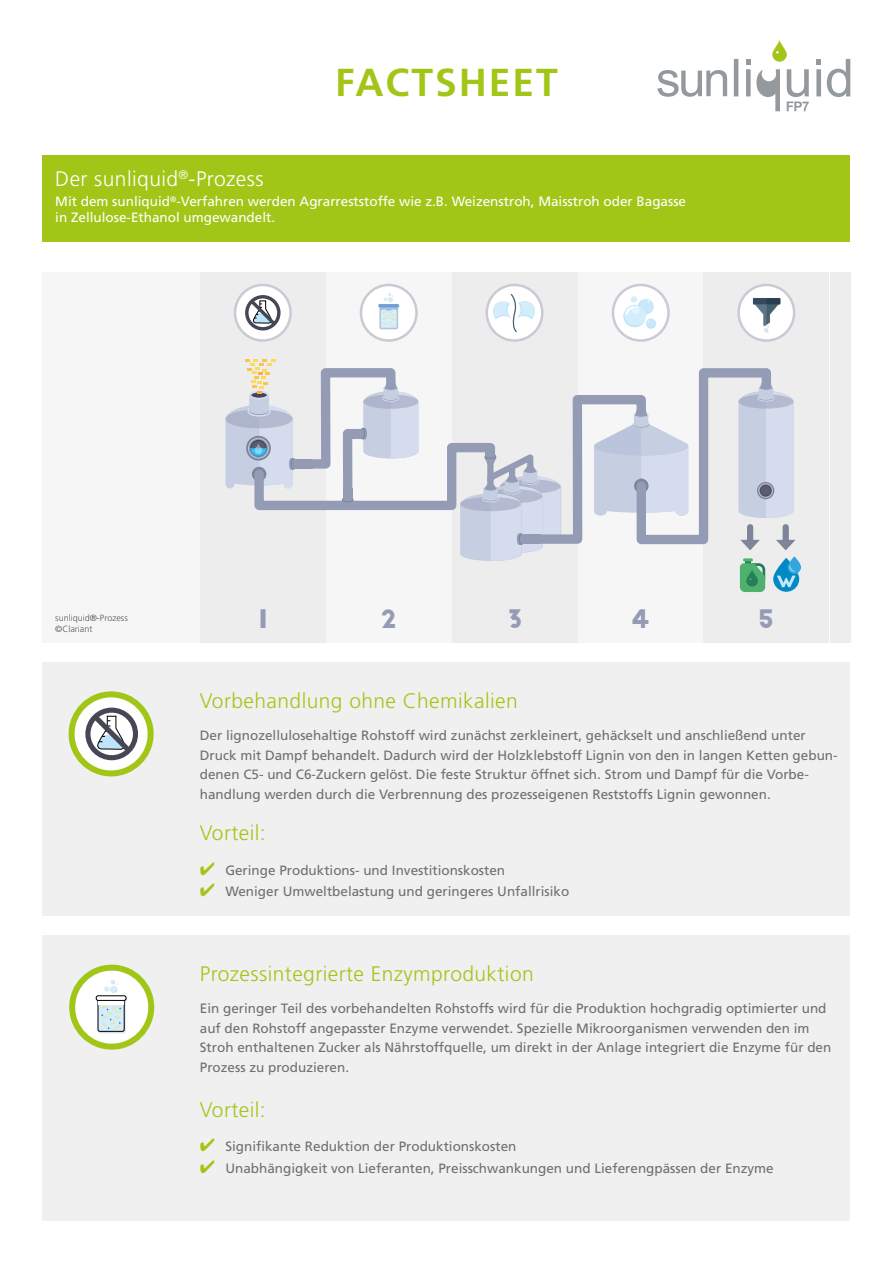
<style>
.page{position:relative;width:893px;height:1263px;background:#fff}
.page>*{position:absolute;margin:0;border:0;box-sizing:border-box;transform-origin:0 0}
.t1{font:700 39px "Frutiger";letter-spacing:.05em;color:#a2c617}
.t2{font:24.9px "Big John";color:#949bb5}
.t3{font:300 21px "Frutiger";letter-spacing:.02em;color:#a2c617}
.t4{font:300 21px "Frutiger";letter-spacing:.02em;color:#fff}
.t5{font:13.5px/19.5px "Frutiger";color:#706f6f}
.t6{font:13.5px/16.2px "Frutiger";color:#fff}
.t7{font:300 9px/10.8px "Frutiger";color:#575756}
.s1{color:#a2c617}
</style>
<div class="page">
<div style="left:43px;top:662px;width:807px;height:253px;background:#f0f0f1"></div>
<div style="left:43px;top:935px;width:807px;height:285px;background:#f0f0f1"></div>
<div style="left:43px;top:155px;width:807px;height:86px;background:#a2c617"></div>
<div style="left:43px;top:272px;width:807px;height:370px;background:#f6f6f6"></div>
<svg style="left:72px;top:968px;width:79px;height:79px;fill:#fff"></svg>
<div style="left:69px;top:965px;width:85px;height:85px;border:6px solid #a2c617;border-radius:50%"></div>
<div style="left:95px;top:979px;width:33px;height:54px;background:#000;opacity:.2"></div>
<div style="left:98px;top:997px;width:26px;height:34px;background:linear-gradient(to right,#d3ecfc,#d4edfb);border-radius:2px"></div>
<div style="left:98px;top:997px;width:27px;height:35px;border:1px solid #000;border-radius:2px"></div>
<hr style="left:98px;top:1000px;width:26px;height:4px;background:#fff">
<hr style="left:96px;top:996px;width:30px;height:4px;background:#fff;border-radius:2px">
<div style="left:96px;top:995px;width:30px;height:6px;border:1px solid #000;border-radius:2px"></div>
<svg style="left:104px;top:980px;width:13px;height:12px"></svg>
<svg style="left:101px;top:1006px;width:21px;height:23px"></svg>
<div style="left:784px;top:272px;width:66px;height:370px;background:#ededed"></div>
<div style="left:613px;top:285px;width:55px;height:56px;background:#fff;border-radius:50%"></div>
<div style="left:612px;top:284px;width:58px;height:58px;border:2px solid #cacad4;border-radius:50%"></div>
<div style="left:200px;top:272px;width:126px;height:370px;background:#ededed"></div>
<div style="left:703px;top:272px;width:126px;height:370px;background:#ededed"></div>
<div style="left:452px;top:272px;width:126px;height:370px;background:#ededed"></div>
<div style="left:361px;top:285px;width:55px;height:56px;background:#fff;border-radius:50%"></div>
<div style="left:360px;top:284px;width:58px;height:58px;border:2px solid #cacad4;border-radius:50%"></div>
<svg style="left:235px;top:285px;width:56px;height:56px"></svg>
<div style="left:234px;top:284px;width:58px;height:58px;border:2px solid #cacad4;border-radius:50%"></div>
<div style="left:739px;top:285px;width:55px;height:56px;background:#fff;border-radius:50%"></div>
<div style="left:737px;top:284px;width:58px;height:58px;border:2px solid #cacad4;border-radius:50%"></div>
<div style="left:378px;top:293px;width:23px;height:37px;background:#000;opacity:.2"></div>
<div style="left:380px;top:305px;width:18px;height:24px;border:1px solid #a4bde3"></div>
<hr style="left:379px;top:304px;width:20px;height:3px;background:#6f9ed4">
<svg style="left:380px;top:293px;width:17px;height:34px"></svg>
<div style="left:752px;top:298px;width:30px;height:29px;background:#000;opacity:.2"></div>
<svg style="left:753px;top:298px;width:27px;height:36px"></svg>
<div style="left:245px;top:295px;width:36px;height:35px;border:3px solid #464655;border-radius:50%"></div>
<svg style="left:247px;top:296px;width:32px;height:32px"></svg>
<svg style="left:487px;top:285px;width:55px;height:56px"></svg>
<div style="left:485px;top:284px;width:59px;height:58px;border:2px solid #cacad4;border-radius:50%"></div>
<svg style="left:623px;top:296px;width:33px;height:32px"></svg>
<svg style="left:492px;top:293px;width:44px;height:40px;background:#ecf4f8"></svg>
<svg style="left:225px;top:359px;width:576px;height:233px"></svg>
<svg style="left:72px;top:694px;width:79px;height:79px;fill:#fff"></svg>
<div style="left:69px;top:691px;width:85px;height:85px;border:6px solid #a2c617;border-radius:50%"></div>
<div style="left:85px;top:708px;width:53px;height:52px;border:5px solid #464655;border-radius:50%"></div>
<svg style="left:88px;top:709px;width:47px;height:48px"></svg>
<svg style="left:657px;top:70px;width:70px;height:27px"></svg>
<svg style="left:734px;top:40px;width:116px;height:71px"></svg>
<h1 class="t1" style="left:335px;top:60px;width:224px">FACTSHEET</h1>
<h3 class="t4" style="left:55px;top:167px;width:210px">Der sunliquid<sup>®</sup>-Prozess</h3>
<p class="t6" style="left:55px;top:193px;width:632px">Mit dem sunliquid<sup>®</sup>-Verfahren werden Agrarreststoffe wie z.B. Weizenstroh, Maisstroh oder Bagasse in Zellulose-Ethanol umgewandelt.</p>
<p class="t7" style="left:55px;top:613px;width:74px">sunliquid®-Prozess ©Clariant</p>
<h2 class="t2" style="left:256px;top:608px;width:14px">1</h2>
<h2 class="t2" style="left:381px;top:608px;width:18px">2</h2>
<h2 class="t2" style="left:507px;top:608px;width:18px">3</h2>
<h2 class="t2" style="left:632px;top:608px;width:18px">4</h2>
<h2 class="t2" style="left:758px;top:608px;width:18px">5</h2>
<h3 class="t3" style="left:200px;top:689px;width:319px">Vorbehandlung ohne Chemikalien</h3>
<p class="t5" style="left:200px;top:726px;width:639px">Der lignozellulosehaltige Rohstoff wird zunächst zerkleinert, gehäckselt und anschließend unter Druck mit Dampf behandelt. Dadurch wird der Holzklebstoff Lignin von den in langen Ketten gebun&shy;denen C5- und C6-Zuckern gelöst. Die feste Struktur öffnet sich. Strom und Dampf für die Vorbe&shy;handlung werden durch die Verbrennung des prozesseigenen Reststoffs Lignin gewonnen.</p>
<h3 class="t3" style="left:200px;top:821px;width:67px">Vorteil:</h3>
<p class="t5" style="left:200px;top:860px;width:307px"><span class="s1">✔</span> Geringe Produktions- und Investitionskosten</p>
<p class="t5" style="left:200px;top:882px;width:371px"><span class="s1">✔</span> Weniger Umweltbelastung und geringeres Unfallrisiko</p>
<h3 class="t3" style="left:200px;top:962px;width:335px">Prozessintegrierte Enzymproduktion</h3>
<p class="t5" style="left:200px;top:999px;width:633px">Ein geringer Teil des vorbehandelten Rohstoffs wird für die Produktion hochgradig optimierter und auf den Rohstoff angepasster Enzyme verwendet. Spezielle Mikroorganismen verwenden den im Stroh enthaltenen Zucker als Nährstoffquelle, um direkt in der Anlage integriert die Enzyme für den Prozess zu produzieren.</p>
<h3 class="t3" style="left:200px;top:1097px;width:67px">Vorteil:</h3>
<p class="t5" style="left:200px;top:1136px;width:318px"><span class="s1">✔</span> Signifikante Reduktion der Produktionskosten</p>
<p class="t5" style="left:200px;top:1158px;width:575px"><span class="s1">✔</span> Unabhängigkeit von Lieferanten, Preisschwankungen und Lieferengpässen der Enzyme</p>
</div>
